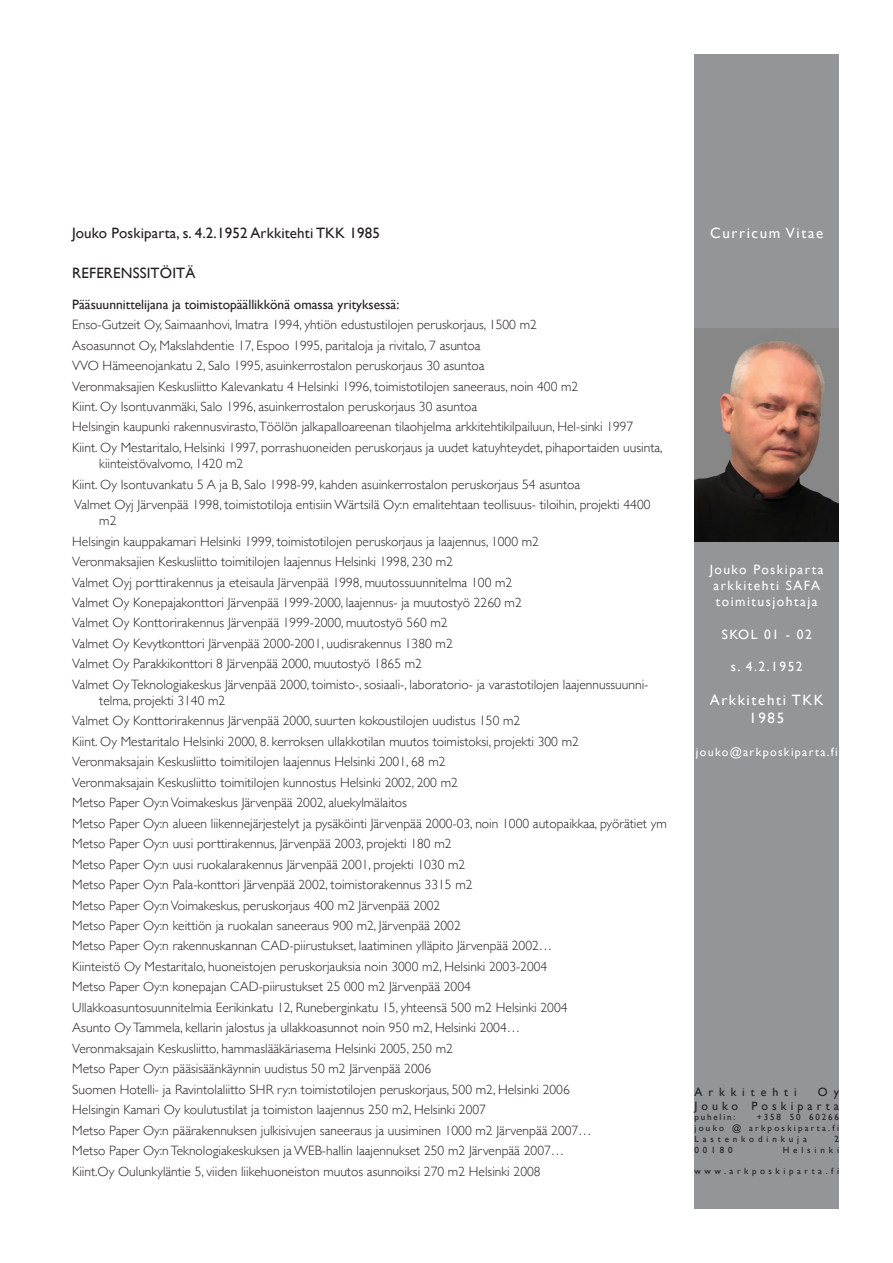
<style>
.page{position:relative;width:893px;height:1263px;background:#fff}
.page>*{position:absolute;margin:0;border:0;box-sizing:border-box;transform-origin:0 0}
.t1{font:15px "Gill Sans";letter-spacing:.01em;color:#231f20}
.t2{font:15px/18px "Gill Sans";letter-spacing:.11em;color:#fff;text-align:center}
.t3{font:300 13.5px/20.4px "Gill Sans";color:#231f20}
.t4{font:13.5px/16.2px "Gill Sans";letter-spacing:.11em;color:#fff}
.t5{font:13.5px "Gill Sans";color:#231f20}
.t6{font:12px "Gill Sans";letter-spacing:.11em;color:#fff}
.t7{font:12px/13.5px "Gill Sans";letter-spacing:.34em;color:#231f20;text-align:right}
.t8{font:12px "Gill Sans";letter-spacing:.49em;color:#231f20}
.t9{font:9px/10.8px "Gill Sans";letter-spacing:.395em;color:#231f20;text-align:justify}
.t10{font:9px "Gill Sans";letter-spacing:.2em;color:#231f20}
.t11{font:9px "Gill Sans";letter-spacing:.43em;color:#231f20}
</style>
<div class="page">
<div style="left:694px;top:54px;width:145px;height:1155px;background:#939598"></div>
<img style="left:694px;top:328px;width:145px;height:213px">
<p class="t1" style="left:72px;top:225px;width:309px">Jouko Poskiparta, s. 4.2.1952 Arkkitehti TKK 1985</p>
<p class="t2" style="left:710px;top:225px;width:115px">Curricum Vitae</p>
<p class="t1" style="left:72px;top:264px;width:125px">REFERENSSITÖITÄ</p>
<p class="t5" style="left:72px;top:296px;width:329px">Pääsuunnittelijana ja toimistopäällikkönä omassa yrityksessä:</p>
<p class="t3" style="left:72px;top:314px;width:592px">Enso-Gutzeit Oy, Saimaanhovi, Imatra 1994, yhtiön edustustilojen peruskorjaus, 1500 m2<br>Asoasunnot Oy, Makslahdentie 17, Espoo 1995, paritaloja ja rivitalo, 7 asuntoa<br>VVO Hämeenojankatu 2, Salo 1995, asuinkerrostalon peruskorjaus 30 asuntoa<br>Veronmaksajien Keskusliitto Kalevankatu 4 Helsinki 1996, toimistotilojen saneeraus, noin 400 m2<br>Kiint. Oy Isontuvanmäki, Salo 1996, asuinkerrostalon peruskorjaus 30 asuntoa<br>Helsingin kaupunki rakennusvirasto,Töölön jalkapalloareenan tilaohjelma arkkitehtikilpailuun, Hel-sinki 1997<br>Kiint. Oy Mestaritalo, Helsinki 1997, porrashuoneiden peruskorjaus ja uudet katuyhteydet, pihaportaiden uusinta,</p>
<p class="t3" style="left:72px;top:453px;width:580px;text-indent:27px">kiinteistövalvomo, 1420 m2<br>Kiint. Oy Isontuvankatu 5 A ja B, Salo 1998-99, kahden asuinkerrostalon peruskorjaus 54 asuntoa<br>Valmet Oyj Järvenpää 1998, toimistotiloja entisiin Wärtsilä Oy:n emalitehtaan teollisuus- tiloihin, projekti 4400</p>
<p class="t3" style="left:72px;top:510px;width:578px;text-indent:27px">m2<br>Helsingin kauppakamari Helsinki 1999, toimistotilojen peruskorjaus ja laajennus, 1000 m2<br>Veronmaksajien Keskusliitto toimitilojen laajennus Helsinki 1998, 230 m2<br>Valmet Oyj porttirakennus ja eteisaula Järvenpää 1998, muutossuunnitelma 100 m2<br>Valmet Oy Konepajakonttori Järvenpää 1999-2000, laajennus- ja muutostyö 2260 m2<br>Valmet Oy Konttorirakennus Järvenpää 1999-2000, muutostyö 560 m2<br>Valmet Oy Kevytkonttori Järvenpää 2000-2001, uudisrakennus 1380 m2<br>Valmet Oy Parakkikonttori 8 Järvenpää 2000, muutostyö 1865 m2<br>Valmet Oy Teknologiakeskus Järvenpää 2000, toimisto-, sosiaali-, laboratorio- ja varastotilojen laajennussuunni-</p>
<p class="t3" style="left:72px;top:690px;width:596px;text-indent:27px">telma, projekti 3140 m2<br>Valmet Oy Konttorirakennus Järvenpää 2000, suurten kokoustilojen uudistus 150 m2<br>Kiint. Oy Mestaritalo Helsinki 2000, 8. kerroksen ullakkotilan muutos toimistoksi, projekti 300 m2<br>Veronmaksajain Keskusliitto toimitilojen laajennus Helsinki 2001, 68 m2<br>Veronmaksajain Keskusliitto toimitilojen kunnostus Helsinki 2002, 200 m2<br>Metso Paper Oy:n Voimakeskus Järvenpää 2002, aluekylmälaitos<br>Metso Paper Oy:n alueen liikennejärjestelyt ja pysäköinti Järvenpää 2000-03, noin 1000 autopaikkaa, pyörätiet ym Metso Paper Oy:n uusi porttirakennus, Järvenpää 2003, projekti 180 m2<br>Metso Paper Oy:n uusi ruokalarakennus Järvenpää 2001, projekti 1030 m2<br>Metso Paper Oy:n Pala-konttori Järvenpää 2002, toimistorakennus 3315 m2<br>Metso Paper Oy:n Voimakeskus, peruskorjaus 400 m2 Järvenpää 2002<br>Metso Paper Oy:n keittiön ja ruokalan saneeraus 900 m2, Järvenpää 2002<br>Metso Paper Oy:n rakennuskannan CAD-piirustukset, laatiminen ylläpito Järvenpää 2002…<br>Kiinteistö Oy Mestaritalo, huoneistojen peruskorjauksia noin 3000 m2, Helsinki 2003-2004<br>Metso Paper Oy:n konepajan CAD-piirustukset 25 000 m2 Järvenpää 2004<br>Ullakkoasuntosuunnitelmia Eerikinkatu 12, Runeberginkatu 15, yhteensä 500 m2 Helsinki 2004<br>Asunto Oy Tammela, kellarin jalostus ja ullakkoasunnot noin 950 m2, Helsinki 2004…<br>Veronmaksajain Keskusliitto, hammaslääkäriasema Helsinki 2005, 250 m2<br>Metso Paper Oy:n pääsisäänkäynnin uudistus 50 m2 Järvenpää 2006<br>Suomen Hotelli- ja Ravintolaliitto SHR ry:n toimistotilojen peruskorjaus, 500 m2, Helsinki 2006<br>Helsingin Kamari Oy koulutustilat ja toimiston laajennus 250 m2, Helsinki 2007<br>Metso Paper Oy:n päärakennuksen julkisivujen saneeraus ja uusiminen 1000 m2 Järvenpää 2007…<br>Metso Paper Oy:n Teknologiakeskuksen ja WEB-hallin laajennukset 250 m2 Järvenpää 2007…<br>Kiint.Oy Oulunkyläntie 5, viiden liikehuoneiston muutos asunnoiksi 270 m2 Helsinki 2008</p>
<p class="t4" style="left:710px;top:562px;width:115px">Jouko Poskiparta arkkitehti SAFA toimitusjohtaja</p>
<p class="t4" style="left:722px;top:626px;width:92px">SKOL 01 - 02</p>
<p class="t4" style="left:731px;top:659px;width:73px">s. 4.2.1952</p>
<p class="t2" style="left:710px;top:692px;width:116px">Arkkitehti TKK<br>1985</p>
<p class="t6" style="left:696px;top:745px;width:143px">jouko@arkposkiparta.fi</p>
<p class="t7" style="left:694px;top:1085px;width:146px">O y<br>Jouko Poskiparta</p>
<p class="t10" style="left:694px;top:1112px;width:42px">puhelin:</p>
<p class="t8" style="left:694px;top:1085px;width:104px">Arkkitehti</p>
<p class="t9" style="left:694px;top:1112px;width:146px;text-indent:62px">+358 50 60266 jouko @ arkposkiparta.fi Lastenkodinkuja</p>
<p class="t9" style="left:834px;top:1134px;width:6px">2</p>
<p class="t9" style="left:694px;top:1144px;width:39px">00180</p>
<p class="t11" style="left:783px;top:1144px;width:58px">Helsinki</p>
<p class="t9" style="left:694px;top:1166px;width:146px">www.arkposkiparta.fi</p>
</div>
